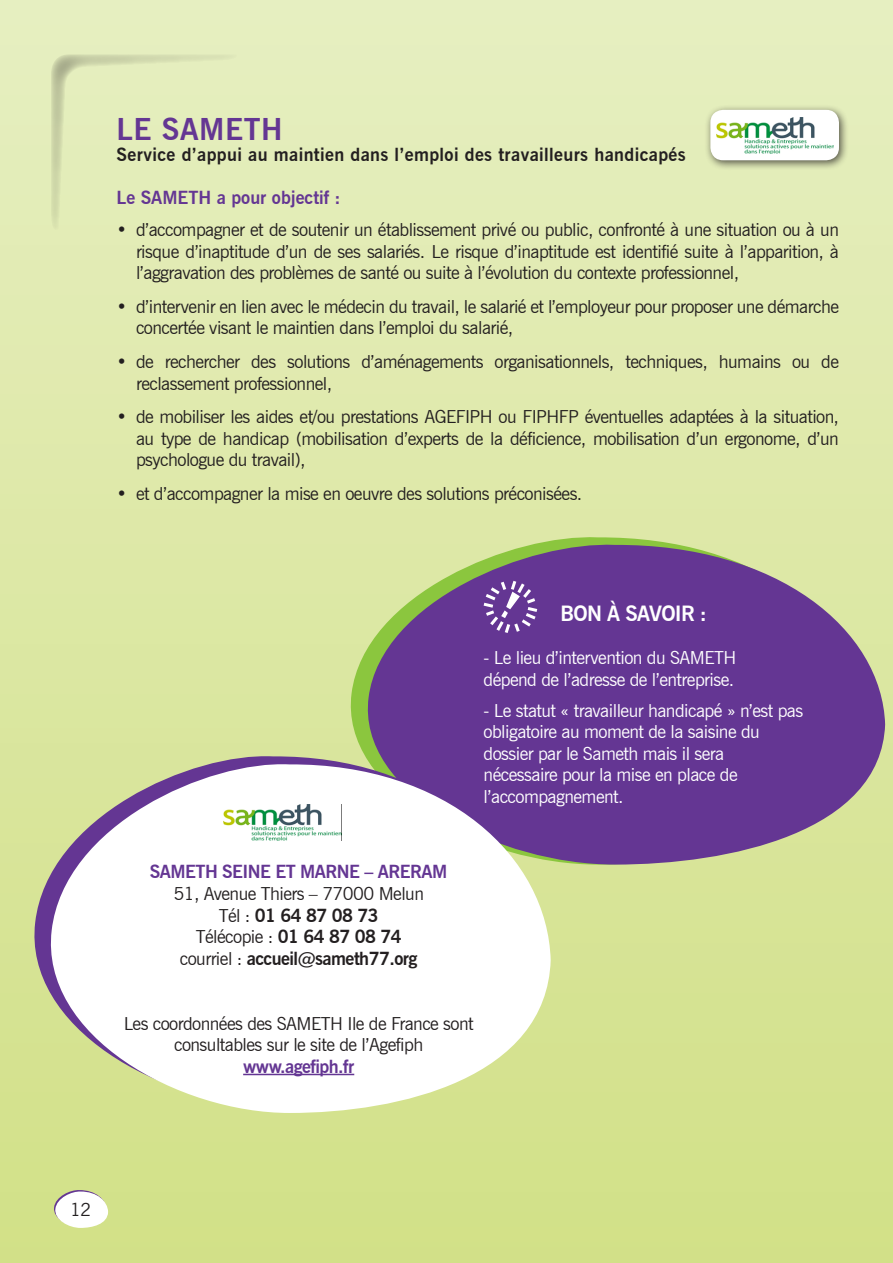
<style>
.page{position:relative;width:893px;height:1263px;background:#fff}
.page>*{position:absolute;margin:0;border:0;box-sizing:border-box;transform-origin:0 0}
.t1{font:700 30px "News Gothic BT";letter-spacing:.02em;color:#643693}
.t2{font:700 21px "News Gothic BT";color:#fff}
.t3{font:18px/21.6px "News Gothic BT";letter-spacing:-.03em;color:#231f20;text-align:justify}
.t4{font:18px/21.6px "News Gothic BT";letter-spacing:-.03em;color:#fff}
.t5{font:700 18px "News Gothic BT";letter-spacing:.02em;color:#231f20}
.t6{font:700 18px "News Gothic BT";letter-spacing:-.03em;color:#643693}
.t7{font:700 18px "News Gothic BT";color:#643693}
.s1{font-weight:700}
</style>
<div class="page">
<div style="left:0;top:0;width:893px;height:1263px;background:linear-gradient(to bottom,#e6efc1,#d1e086)"></div>
<div style="left:704px;top:104px;width:145px;height:67px;background:#231f20;opacity:.75"></div>
<div style="left:710px;top:110px;width:129px;height:50px;background:#fff;border-radius:13px"></div>
<img style="left:716px;top:117px;width:117px;height:37px">
<svg style="left:339px;top:533px;width:529px;height:219px;background:#d7e59f"></svg>
<svg style="left:356px;top:541px;width:529px;height:323px;background:#7b5b93"></svg>
<svg style="left:480px;top:577px;width:60px;height:59px;background:#7c55a3"></svg>
<svg style="left:23px;top:752px;width:511px;height:353px;background:#c2c595"></svg>
<svg style="left:40px;top:760px;width:511px;height:353px"></svg>
<hr style="left:243px;top:1074px;width:111px;height:1px;background:#643693">
<img style="left:224px;top:804px;width:117px;height:37px">
<svg style="left:51px;top:54px;width:186px;height:176px;background:#e1eab8"></svg>
<svg style="left:53px;top:1189px;width:55px;height:39px"></svg>
<h1 class="t1" style="left:117px;top:111px;width:168px">LE SAMETH</h1>
<p class="t5" style="left:117px;top:143px;width:571px">Service d’appui au maintien dans l’emploi des travailleurs handicapés</p>
<p class="t7" style="left:117px;top:187px;width:226px">Le SAMETH a pour objectif :</p>
<p class="t3" style="left:136px;top:219px;width:704px;text-indent:-19px">• d’accompagner et de soutenir un établissement privé ou public, confronté à une situation ou à un risque d’inaptitude d’un de ses salariés. Le risque d’inaptitude est identifié suite à l’apparition, à l’aggravation des problèmes de santé ou suite à l’évolution du contexte professionnel,</p>
<p class="t3" style="left:136px;top:296px;width:704px;text-indent:-20px">• d’intervenir en lien avec le médecin du travail, le salarié et l’employeur pour proposer une démarche concertée visant le maintien dans l’emploi du salarié,</p>
<p class="t3" style="left:136px;top:351px;width:704px;text-indent:-19px">• de rechercher des solutions d’aménagements organisationnels, techniques, humains ou de reclassement professionnel,</p>
<p class="t3" style="left:136px;top:406px;width:704px;text-indent:-19px">• de mobiliser les aides et/ou prestations AGEFIPH ou FIPHFP éventuelles adaptées à la situation, au type de handicap (mobilisation d’experts de la déficience, mobilisation d’un ergonome, d’un psychologue du travail),</p>
<p class="t3" style="left:117px;top:483px;width:467px">• et d’accompagner la mise en oeuvre des solutions préconisées.</p>
<p class="t2" style="left:560px;top:601px;width:78px">Bon à savoir</p>
<p class="t2" style="left:700px;top:601px;width:8px">:</p>
<p class="t4" style="left:484px;top:647px;width:254px">- Le lieu d’intervention du SAMETH dépend de l’adresse de l’entreprise.</p>
<p class="t4" style="left:484px;top:699px;width:321px">- Le statut « travailleur handicapé » n’est pas obligatoire au moment de la saisine du dossier par le Sameth mais il sera<br>nécessaire pour la mise en place de l’accompagnement.</p>
<p class="t6" style="left:150px;top:861px;width:299px">SAMETH SEINE ET MARNE – ARERAM</p>
<p class="t3" style="left:173px;top:883px;width:252px;text-align:center">51, Avenue Thiers – 77000 Melun<br>Tél : <span class="s1">01 64 87 08 73<br></span>Télécopie : <span class="s1">01 64 87 08 74 </span>courriel : <span class="s1">accueil@sameth77.org</span></p>
<p class="t3" style="left:124px;top:1012px;width:351px;text-align:center">Les coordonnées des SAMETH Ile de France sont consultables sur le site de l’Agefiph</p>
<p class="t6" style="left:243px;top:1055px;width:113px">www.agefiph.fr</p>
<p class="t3" style="left:70px;top:1198px;width:23px">12</p>
</div>
